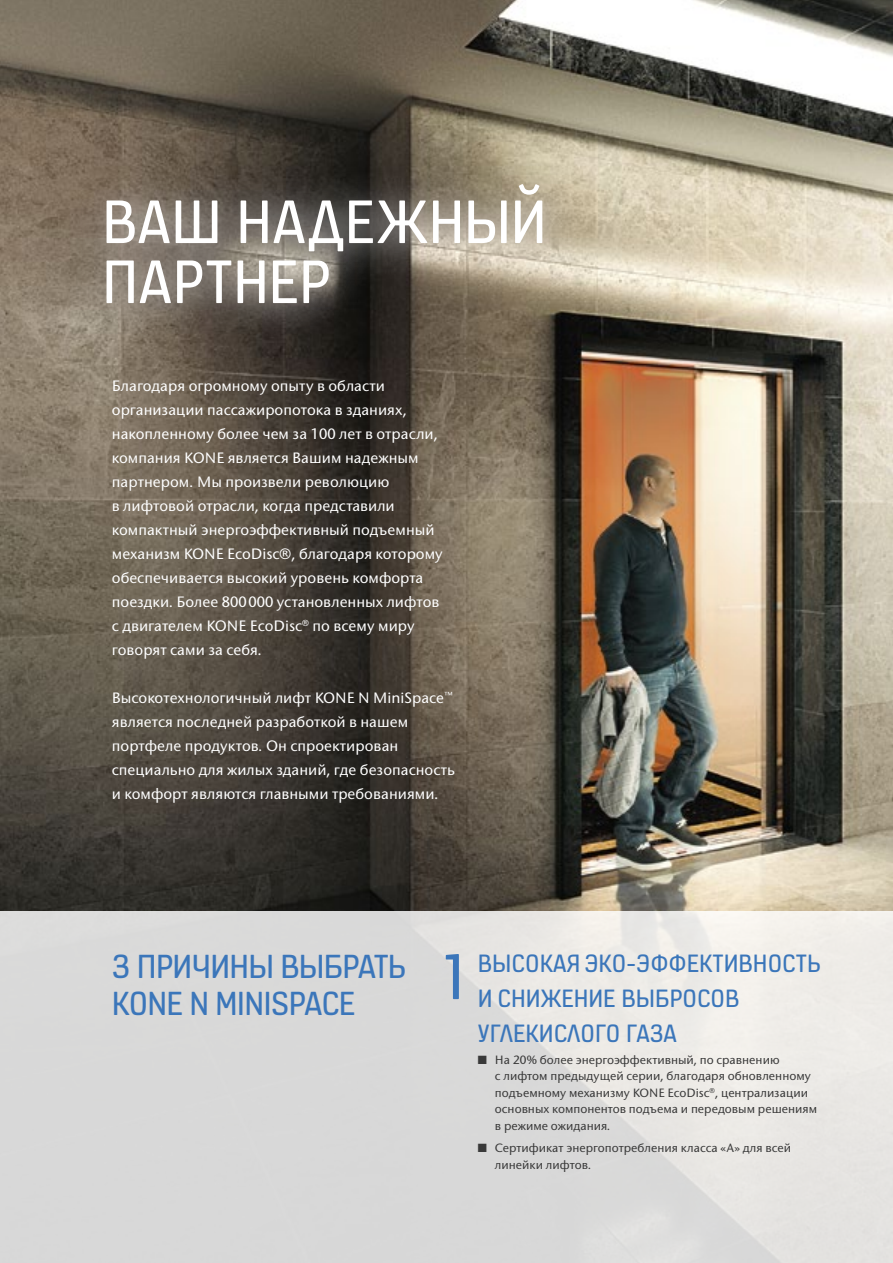
<style>
.page{position:relative;width:893px;height:1263px;background:#fff}
.page>*{position:absolute;margin:0;border:0;box-sizing:border-box;transform-origin:0 0}
.t1{font:69px "KONE Information";color:#3b76ba}
.t2{font:66px/60px "KONE Information";letter-spacing:.01em;color:#fff}
.t3{font:36px/37.5px "KONE Information";letter-spacing:-.02em;color:#3b76ba}
.t4{font:27px/35px "KONE Information";color:#3b76ba}
.t5{font:500 15px/24px "Stone Sans ITC";color:#fff}
.t6{font:500 12px/16.5px "Stone Sans ITC";color:#393939}
</style>
<div class="page">
<img style="left:0;top:0;width:893px;height:911px">
<div style="left:0;top:911px;width:893px;height:352px;background:linear-gradient(to right,#d3d3d4,#ebe9e6)"></div>
<div style="left:72px;top:153px;width:511px;height:190px;background:#fff;opacity:.75"></div>
<h2 class="t2" style="left:102px;top:189px;width:446px">ВАШ НАДЕЖНЫЙ<br>ПАРТНЕР</h2>
<p class="t5" style="left:112px;top:374px;width:332px">Благодаря огромному опыту в области организации пассажиропотока в зданиях, накопленному более чем за 100 лет в отрасли, компания KONE является Вашим надежным партнером. Мы произвели революцию<br>в лифтовой отрасли, когда представили компактный энергоэффективный подъемный механизм KONE EcoDisc®, благодаря которому обеспечивается высокий уровень комфорта поездки. Более 800000 установленных лифтов с двигателем KONE EcoDisc<sup>®</sup> по всему миру говорят сами за себя.</p>
<p class="t5" style="left:112px;top:686px;width:345px">Высокотехнологичный лифт KONE N MiniSpace<sup>™ </sup>является последней разработкой в нашем портфеле продуктов. Он спроектирован специально для жилых зданий, где безопасность и комфорт являются главными требованиями.</p>
<h3 class="t3" style="left:112px;top:946px;width:296px">3 ПРИЧИНЫ ВЫБРАТЬ<br>KONE N MINISPACE</h3>
<h1 class="t1" style="left:443px;top:931px;width:25px">1</h1>
<h3 class="t4" style="left:478px;top:945px;width:344px">ВЫСОКАЯ ЭКО-ЭФФЕКТИВНОСТЬ<br>И СНИЖЕНИЕ ВЫБРОСОВ<br>УГЛЕКИСЛОГО ГАЗА</h3>
<p class="t6" style="left:495px;top:1051px;width:324px;text-indent:-17px">■ На 20% более энергоэффективный, по сравнению<br>с лифтом предыдущей серии, благодаря обновленному подъемному механизму KONE EcoDisc<sup>®</sup>, централизации основных компонентов подъема и передовым решениям в режиме ожидания.</p>
<p class="t6" style="left:495px;top:1140px;width:298px;text-indent:-17px">■ Сертификат энергопотребления класса «A» для всей линейки лифтов.</p>
</div>
